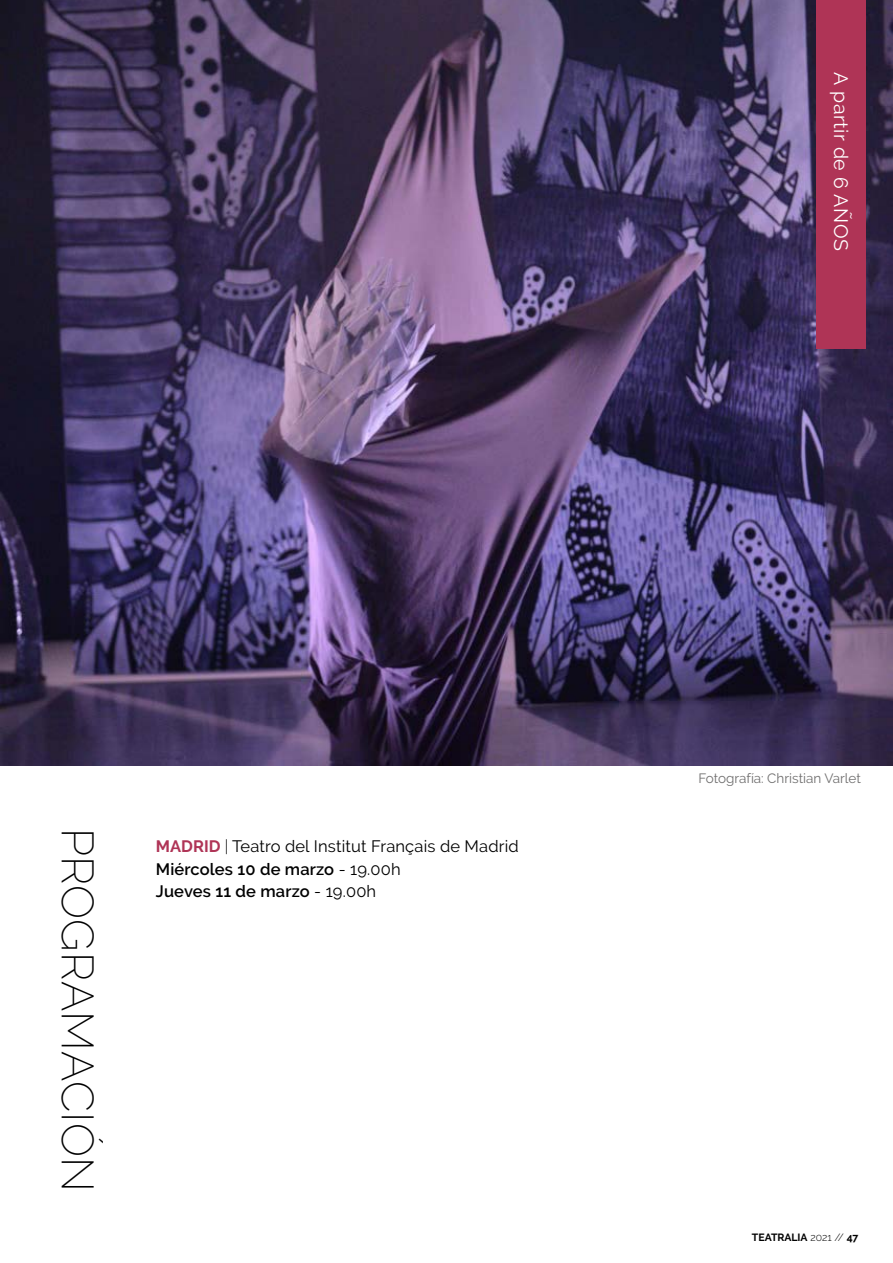
<style>
.page{position:relative;width:893px;height:1263px;background:#fff}
.page>*{position:absolute;margin:0;border:0;box-sizing:border-box;transform-origin:0 0}
.t1{font:200 45px "Raleway";letter-spacing:.005em;color:#000}
.t2{font:19.5px "Raleway";letter-spacing:.03em;color:#fff}
.t3{font:16.5px/22.5px "Raleway";letter-spacing:.01em;color:#000}
.t4{font:13.5px "Raleway";color:#706f6f}
.t5{font:700 10.5px "Raleway";color:#000}
.s1{font-weight:700;color:#af3456}
.s2{font-weight:300}
.s3{font-weight:600}
</style>
<div class="page">
<img style="left:0;top:0;width:893px;height:765px">
<div style="left:816px;top:0;width:50px;height:349px;background:#af3456"></div>
<p class="t2" style="left:852px;top:72px;width:180px;rotate:90deg">A partir de 6 AÑOS</p>
<h1 class="t1" style="left:104px;top:828px;width:365px;rotate:90deg">PROGRAMACIÓN</h1>
<p class="t3" style="left:156px;top:835px;width:364px"><span class="s1">MADRID</span> <span class="s2">|</span> Teatro del Institut Français de Madrid<br><span class="s3">Miércoles 10 de marzo</span> - 19.00h<br><span class="s3">Jueves 11 de marzo</span> - 19.00h</p>
<p class="t4" style="left:698px;top:771px;width:164px">Fotografía: Christian Varlet</p>
<p class="t5" style="left:752px;top:1232px;width:108px">TEATRALIA <span class="s2">2021 //</span> 47</p>
</div>
